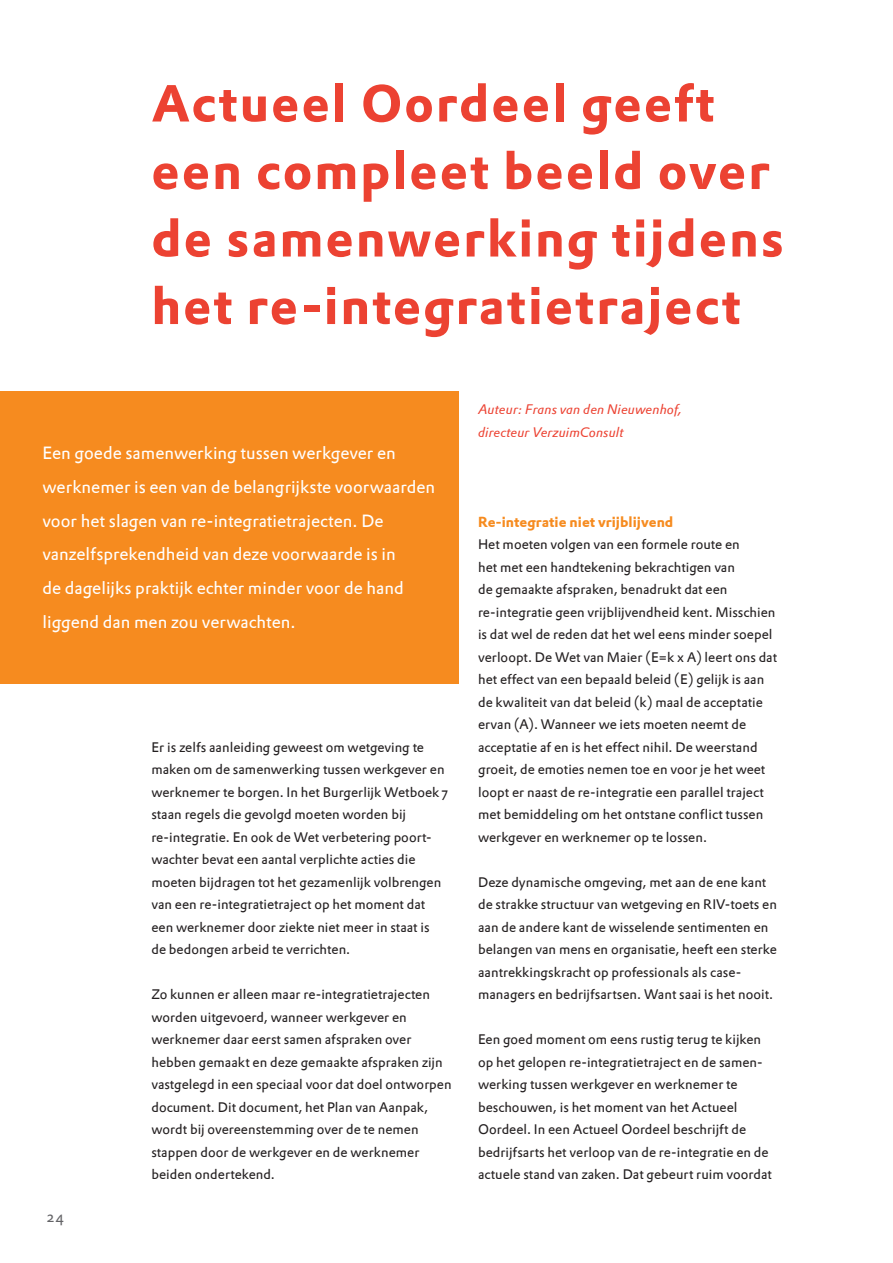
<style>
.page{position:relative;width:893px;height:1263px;background:#fff}
.page>*{position:absolute;margin:0;border:0;box-sizing:border-box;transform-origin:0 0}
.kop_48_bold{font:700 51px/67.5px "DTL Prokyon ST";letter-spacing:.04em;color:#ec4232}
.N-Intro_groot{font:17.25px/33.8px "DTL Prokyon ST";letter-spacing:.005em;color:#fff}
.t1{font:15px "DTL Prokyon ST";color:#636366}
.tussenkopje{font:700 14.25px "DTL Prokyon ST";letter-spacing:.005em;color:#f68b1f}
.plat{font:13.5px/22.5px "DTL Prokyon ST";letter-spacing:.005em;color:#231f20}
.fotobijschrift{font:italic 13.5px "DTL Prokyon ST";letter-spacing:.005em;color:#ec4232}
</style>
<div class="page">
<div style="left:0;top:392px;width:459px;height:292px;background:#f68b1f"></div>
<p class="kop_48_bold" style="left:151px;top:69px;width:634px">Actueel Oordeel geeft een compleet beeld over de samenwerking tijdens het re-integratietraject</p>
<p class="N-Intro_groot" style="left:43px;top:436px;width:394px">Een goede samenwerking tussen werkgever en werknemer is een van de belangrijkste voorwaarden voor het slagen van re-integratietrajecten. De vanzelfsprekendheid van deze voorwaarde is in<br>de dagelijks praktijk echter minder voor de hand liggend dan men zou verwachten.</p>
<p class="t1" style="left:47px;top:1207px;width:19px">24</p>
<p class="plat" style="left:151px;top:735px;width:298px">Er is zelfs aanleiding geweest om wetgeving te maken om de samenwerking tussen werkgever en werknemer te borgen. In het Burgerlijk Wetboek 7 staan regels die gevolgd moeten worden bij re-integratie. En ook de Wet verbetering poort&shy;wachter bevat een aantal verplichte acties die moeten bijdragen tot het gezamenlijk volbrengen van een re-integratietraject op het moment dat een werknemer door ziekte niet meer in staat is<br>de bedongen arbeid te verrichten.</p>
<p class="plat" style="left:151px;top:983px;width:302px">Zo kunnen er alleen maar re-integratietrajecten worden uitgevoerd, wanneer werkgever en werknemer daar eerst samen afspraken over hebben gemaakt en deze gemaakte afspraken zijn vastgelegd in een speciaal voor dat doel ontworpen document. Dit document, het Plan van Aanpak, wordt bij overeenstemming over de te nemen stappen door de werkgever en de werknemer beiden ondertekend.</p>
<p class="fotobijschrift" style="left:478px;top:400px;width:205px">Auteur: Frans van den Nieuwenhof,</p>
<p class="fotobijschrift" style="left:478px;top:423px;width:147px">directeur VerzuimConsult</p>
<p class="tussenkopje" style="left:478px;top:512px;width:197px">Re-integratie niet vrijblijvend</p>
<p class="plat" style="left:478px;top:533px;width:301px">Het moeten volgen van een formele route en<br>het met een handtekening bekrachtigen van<br>de gemaakte afspraken, benadrukt dat een re-integratie geen vrijblijvendheid kent. Misschien is dat wel de reden dat het wel eens minder soepel verloopt. De Wet van Maier (E=k x A) leert ons dat het effect van een bepaald beleid (E) gelijk is aan de kwaliteit van dat beleid (k) maal de acceptatie ervan (A). Wanneer we iets moeten neemt de acceptatie af en is het effect nihil. De weerstand groeit, de emoties nemen toe en voor je het weet loopt er naast de re-integratie een parallel traject met bemiddeling om het ontstane conflict tussen werkgever en werknemer op te lossen.</p>
<p class="plat" style="left:478px;top:870px;width:300px">Deze dynamische omgeving, met aan de ene kant de strakke structuur van wetgeving en RIV-toets en aan de andere kant de wisselende sentimenten en belangen van mens en organisatie, heeft een sterke aantrekkingskracht op professionals als case&shy;managers en bedrijfsartsen. Want saai is het nooit.</p>
<p class="plat" style="left:478px;top:1028px;width:295px">Een goed moment om eens rustig terug te kijken op het gelopen re-integratietraject en de samen&shy;werking tussen werkgever en werknemer te beschouwen, is het moment van het Actueel Oordeel. In een Actueel Oordeel beschrijft de bedrijfsarts het verloop van de re-integratie en de actuele stand van zaken. Dat gebeurt ruim voordat</p>
</div>
